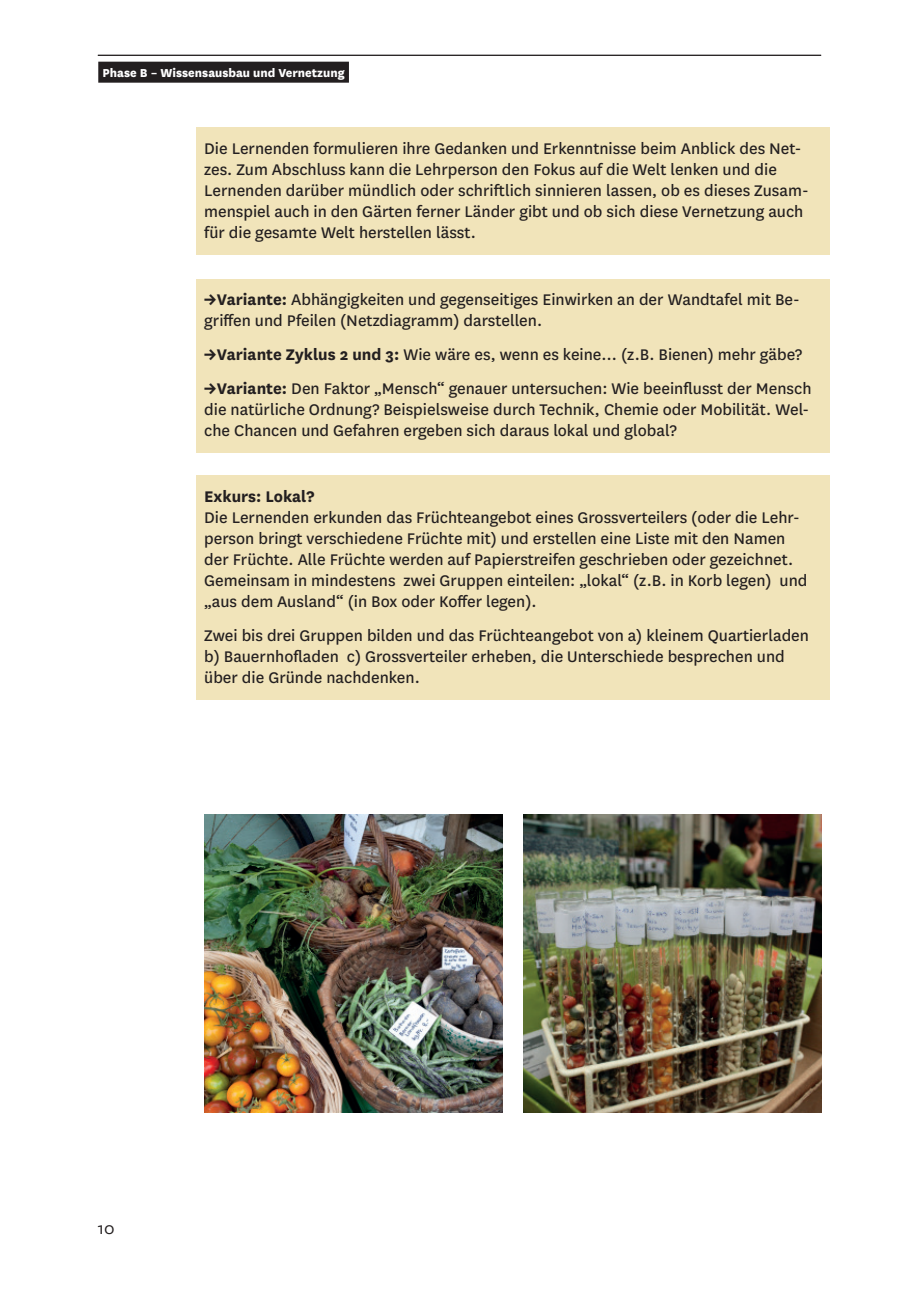
<style>
.page{position:relative;width:919px;height:1289px;background:#fff}
.page>*{position:absolute;margin:0;border:0;box-sizing:border-box;transform-origin:0 0}
.t1{font:18px/21px "National";color:#231f20}
.t2{font:700 18px "National";color:#231f20}
.t3{font:18px "National";color:#231f20}
.t4{font:800 13.5px "National";color:#fff}
.s1{font-weight:700}
</style>
<div class="page">
<div style="left:196px;top:128px;width:633px;height:127px;background:#f1e4ba"></div>
<div style="left:196px;top:279px;width:633px;height:64px;background:#f1e4ba"></div>
<div style="left:196px;top:334px;width:633px;height:43px;background:#f1e4ba"></div>
<div style="left:196px;top:368px;width:633px;height:85px;background:#f1e4ba"></div>
<div style="left:196px;top:476px;width:633px;height:148px;background:#f1e4ba"></div>
<div style="left:196px;top:614px;width:633px;height:86px;background:#f1e4ba"></div>
<img style="left:523px;top:814px;width:298px;height:298px">
<img style="left:204px;top:814px;width:298px;height:298px">
<hr style="left:98px;top:55px;width:723px;height:1px;background:#231f20">
<div style="left:98px;top:62px;width:251px;height:21px;background:#231f20"></div>
<p class="t4" style="left:102px;top:63px;width:244px">Phase B – Wissensausbau und Vernetzung</p>
<p class="t1" style="left:204px;top:137px;width:606px">Die Lernenden formulieren ihre Gedanken und Erkenntnisse beim Anblick des Net&shy;zes. Zum Abschluss kann die Lehrperson den Fokus auf die Welt lenken und die Lernenden darüber mündlich oder schriftlich sinnieren lassen, ob es dieses Zusam&shy;menspiel auch in den Gärten ferner Länder gibt und ob sich diese Vernetzung auch für die gesamte Welt herstellen lässt.</p>
<p class="t1" style="left:204px;top:288px;width:597px"><span class="s1">→Variante:</span> Abhängigkeiten und gegenseitiges Einwirken an der Wandtafel mit Be&shy;griffen und Pfeilen (Netzdiagramm) darstellen.</p>
<p class="t1" style="left:204px;top:343px;width:599px"><span class="s1">→Variante Zyklus 2 und 3:</span> Wie wäre es, wenn es keine… (z.B. Bienen) mehr gäbe?</p>
<p class="t1" style="left:204px;top:377px;width:608px"><span class="s1">→Variante:</span> Den Faktor „Mensch“ genauer untersuchen: Wie beeinflusst der Mensch die natürliche Ordnung? Beispielsweise durch Technik, Chemie oder Mobilität. Wel&shy;che Chancen und Gefahren ergeben sich daraus lokal und global?</p>
<p class="t2" style="left:204px;top:484px;width:111px">Exkurs: Lokal?</p>
<p class="t1" style="left:204px;top:506px;width:604px">Die Lernenden erkunden das Früchteangebot eines Grossverteilers (oder die Lehr&shy;person bringt verschiedene Früchte mit) und erstellen eine Liste mit den Namen der Früchte. Alle Früchte werden auf Papierstreifen geschrieben oder gezeichnet.<br>Gemeinsam in mindestens zwei Gruppen einteilen: „lokal“ (z.B. in Korb legen) und „aus dem Ausland“ (in Box oder Koffer legen).</p>
<p class="t1" style="left:204px;top:624px;width:606px">Zwei bis drei Gruppen bilden und das Früchteangebot von a) kleinem Quartierladen b) Bauernhofladen c) Grossverteiler erheben, die Unterschiede besprechen und über die Gründe nachdenken.</p>
<p class="t3" style="left:98px;top:1216px;width:18px">10</p>
</div>
